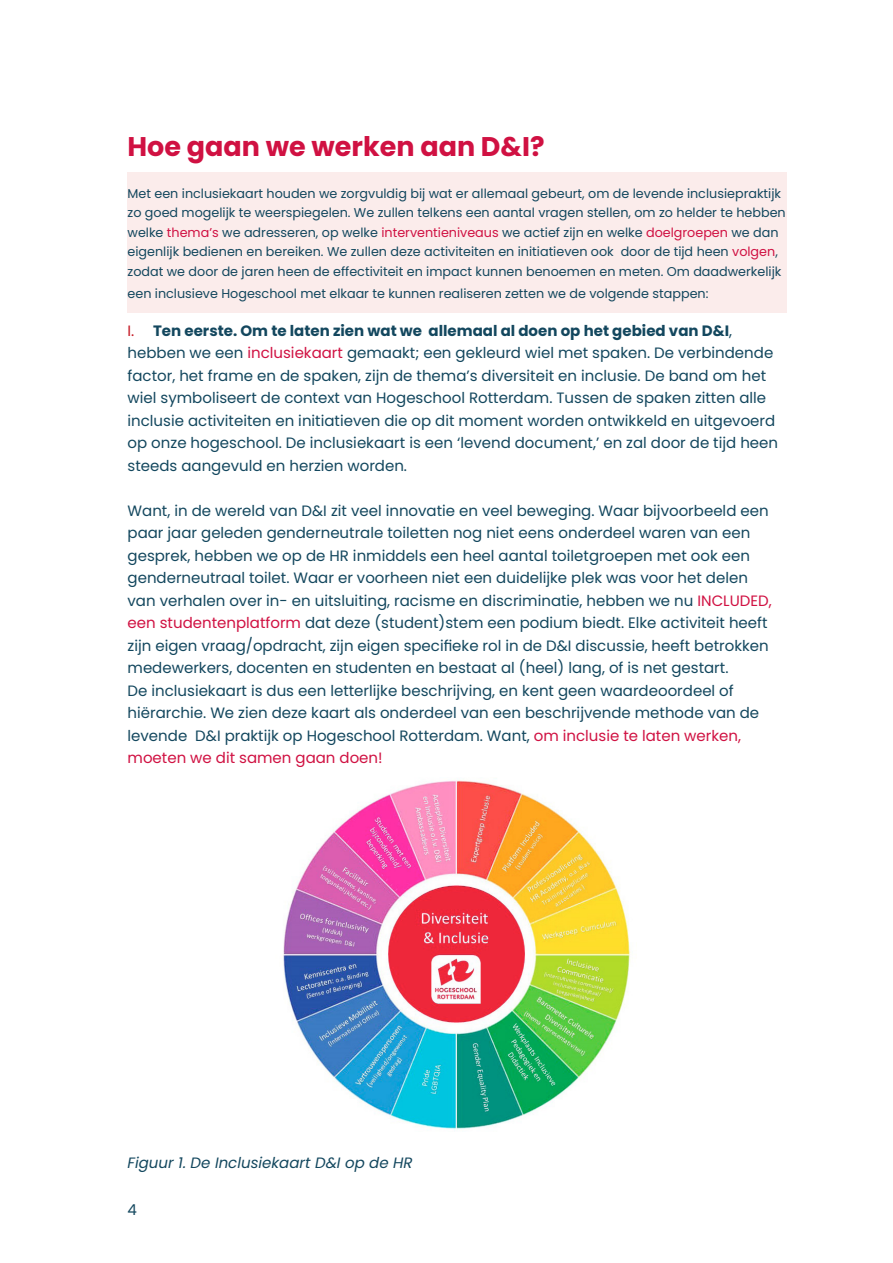
<style>
.page{position:relative;width:893px;height:1263px;background:#fff}
.page>*{position:absolute;margin:0;border:0;box-sizing:border-box;transform-origin:0 0}
.t1{font:700 27px "Poppins";color:#d01142}
.t2{font:15px/22.5px "Poppins";color:#13475e}
.t3{font:italic 15px "Poppins";color:#13475e}
.t4{font:12.75px/19.5px "Poppins";color:#13475e}
.s1{color:#d01142}
.s2{color:#c41723}
.s3{font-weight:700}
</style>
<div class="page">
<div style="left:128px;top:173px;width:659px;height:140px;background:#fbeceb"></div>
<img style="left:283px;top:780px;width:348px;height:351px">
<h1 class="t1" style="left:128px;top:130px;width:419px">Hoe gaan we werken aan D&amp;I?</h1>
<p class="t4" style="left:128px;top:183px;width:660px">Met een inclusiekaart houden we zorgvuldig bij wat er allemaal gebeurt, om de levende inclusiepraktijk zo goed mogelijk te weerspiegelen. We zullen telkens een aantal vragen stellen, om zo helder te hebben welke <span class="s1">thema’s</span> we adresseren, op welke <span class="s1">interventieniveaus</span> we actief zijn en welke <span class="s1">doelgroepen</span> we dan eigenlijk bedienen en bereiken. We zullen deze activiteiten en initiatieven ook door de tijd heen <span class="s1">volgen</span>, zodat we door de jaren heen de effectiviteit en impact kunnen benoemen en meten. Om daadwerkelijk</p>
<p class="t4" style="left:128px;top:284px;width:582px">een inclusieve Hogeschool met elkaar te kunnen realiseren zetten we de volgende stappen:</p>
<p class="t2" style="left:128px;top:319px;width:652px"><span class="s2">I.</span> <span class="s3">Ten eerste. Om te laten zien wat we allemaal al doen op het gebied van D&amp;I</span>, hebben we een <span class="s1">inclusiekaart</span> gemaakt; een gekleurd wiel met spaken. De verbindende factor, het frame en de spaken, zijn de thema’s diversiteit en inclusie. De band om het wiel symboliseert de context van Hogeschool Rotterdam. Tussen de spaken zitten alle inclusie activiteiten en initiatieven die op dit moment worden ontwikkeld en uitgevoerd op onze hogeschool. De inclusiekaart is een ‘levend document,’ en zal door de tijd heen steeds aangevuld en herzien worden.</p>
<p class="t2" style="left:128px;top:499px;width:646px">Want, in de wereld van D&amp;I zit veel innovatie en veel beweging. Waar bijvoorbeeld een paar jaar geleden genderneutrale toiletten nog niet eens onderdeel waren van een gesprek, hebben we op de HR inmiddels een heel aantal toiletgroepen met ook een genderneutraal toilet. Waar er voorheen niet een duidelijke plek was voor het delen van verhalen over in- en uitsluiting, racisme en discriminatie, hebben we nu <span class="s1">INCLUDED, een studentenplatform</span> dat deze (student)stem een podium biedt. Elke activiteit heeft zijn eigen vraag/opdracht, zijn eigen specifieke rol in de D&amp;I discussie, heeft betrokken medewerkers, docenten en studenten en bestaat al (heel) lang, of is net gestart.<br>De inclusiekaart is dus een letterlijke beschrijving, en kent geen waardeoordeel of hiërarchie. We zien deze kaart als onderdeel van een beschrijvende methode van de levende D&amp;I praktijk op Hogeschool Rotterdam. Want, <span class="s1">om inclusie te laten werken, moeten we dit samen gaan doen!</span></p>
<p class="t3" style="left:128px;top:1154px;width:287px">Figuur 1. De Inclusiekaart D&amp;I op de HR</p>
<p class="t2" style="left:128px;top:1198px;width:11px">4</p>
</div>
